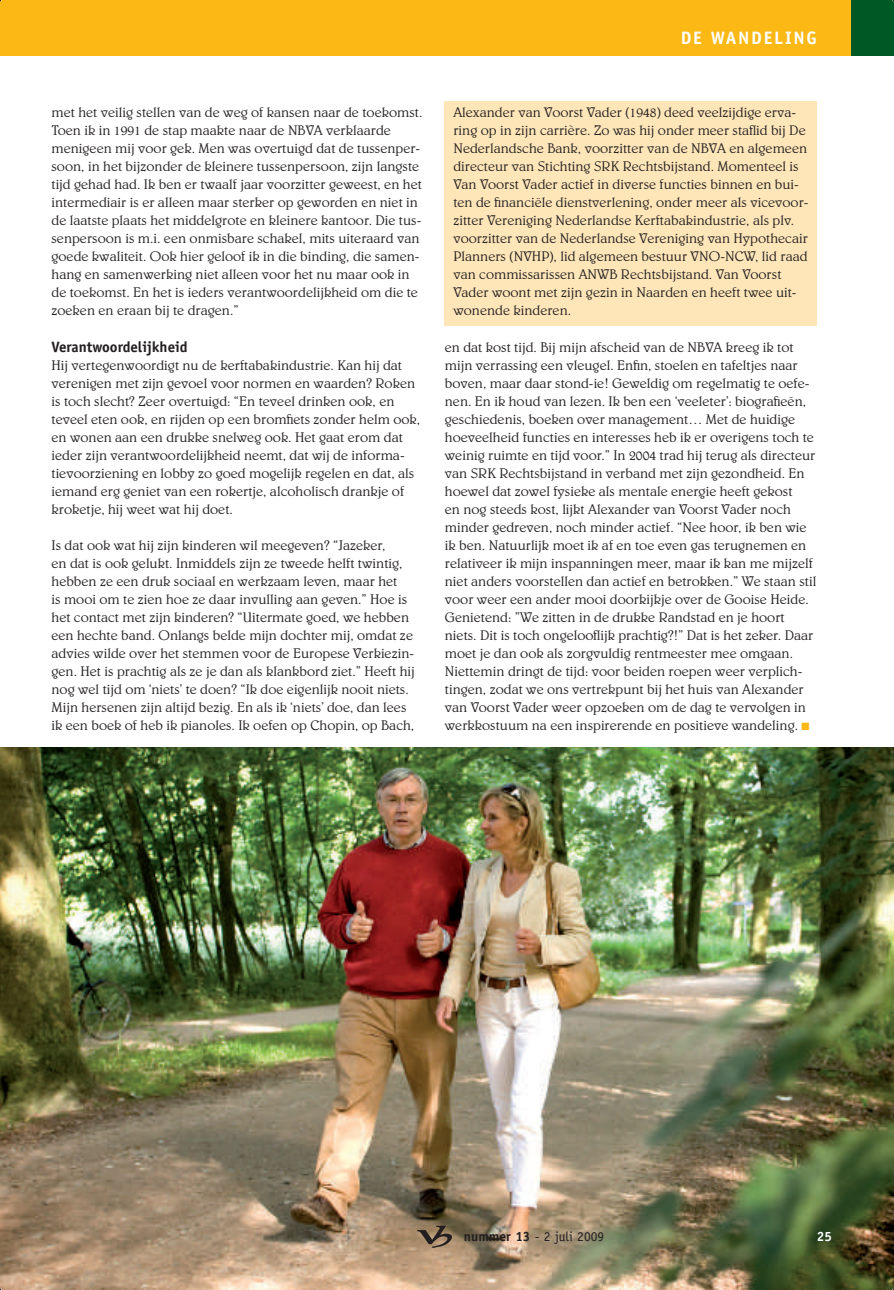
<style>
.page{position:relative;width:894px;height:1290px;background:#fff}
.page>*{position:absolute;margin:0;border:0;box-sizing:border-box;transform-origin:0 0}
.t1{font:700 18px "Officina Sans";letter-spacing:.1em;color:#fff}
.t2{font:700 15px "Officina Sans";color:#231f20}
.t3{font:300 14.1px/18px "Belwe";color:#231f20}
.t4{font:13.5px "Officina Sans";color:#231f20}
.t5{font:700 13.5px "Officina Sans";color:#fff}
.s1{color:#fcb814}
.s2{font-weight:700}
</style>
<div class="page">
<img style="left:0;top:747px;width:894px;height:542px">
<div style="left:445px;top:101px;width:372px;height:224px;background:#fee6b9"></div>
<svg style="left:417px;top:1225px;width:35px;height:22px"></svg>
<div style="left:0;top:0;width:894px;height:56px;background:#fcb814"></div>
<div style="left:851px;top:0;width:43px;height:56px;background:#005824"></div>
<svg style="left:436px;top:1288px;width:22px;height:1px"></svg>
<p class="t1" style="left:681px;top:31px;width:138px">DE WANDELING</p>
<p class="t3" style="left:51px;top:104px;width:372px">met het veilig stellen van de weg of kansen naar de toekomst.<br>Toen ik in 1991 de stap maakte naar de NBVA verklaarde menigeen mij voor gek. Men was overtuigd dat de tussenper&shy;soon, in het bijzonder de kleinere tussenpersoon, zijn langste tijd gehad had. Ik ben er twaalf jaar voorzitter geweest, en het intermediair is er alleen maar sterker op geworden en niet in de laatste plaats het middelgrote en kleinere kantoor. Die tus&shy;senpersoon is m.i. een onmisbare schakel, mits uiteraard van goede kwaliteit. Ook hier geloof ik in die binding, die samen&shy;hang en samenwerking niet alleen voor het nu maar ook in de toekomst. En het is ieders verantwoordelijkheid om die te zoeken en eraan bij te dragen.”</p>
<p class="t2" style="left:51px;top:340px;width:138px">Verantwoordelijkheid</p>
<p class="t3" style="left:51px;top:356px;width:370px">Hij vertegenwoordigt nu de kerftabakindustrie. Kan hij dat verenigen met zijn gevoel voor normen en waarden? Roken is toch slecht? Zeer overtuigd: “En teveel drinken ook, en teveel eten ook, en rijden op een bromfiets zonder helm ook, en wonen aan een drukke snelweg ook. Het gaat erom dat ieder zijn verantwoordelijkheid neemt, dat wij de informa&shy;tievoorziening en lobby zo goed mogelijk regelen en dat, als iemand erg geniet van een rokertje, alcoholisch drankje of kroketje, hij weet wat hij doet.</p>
<p class="t3" style="left:51px;top:536px;width:365px">Is dat ook wat hij zijn kinderen wil meegeven? “Jazeker,<br>en dat is ook gelukt. Inmiddels zijn ze tweede helft twintig, hebben ze een druk sociaal en werkzaam leven, maar het<br>is mooi om te zien hoe ze daar invulling aan geven.” Hoe is het contact met zijn kinderen? “Uitermate goed, we hebben een hechte band. Onlangs belde mijn dochter mij, omdat ze advies wilde over het stemmen voor de Europese Verkiezin&shy;gen. Het is prachtig als ze je dan als klankbord ziet.” Heeft hij nog wel tijd om ‘niets’ te doen? “Ik doe eigenlijk nooit niets.<br>Mijn hersenen zijn altijd bezig. En als ik ‘niets’ doe, dan lees ik een boek of heb ik pianoles. Ik oefen op Chopin, op Bach,</p>
<p class="t3" style="left:453px;top:104px;width:356px">Alexander van Voorst Vader (1948) deed veelzijdige erva&shy;ring op in zijn carrière. Zo was hij onder meer staflid bij De Nederlandsche Bank, voorzitter van de NBVA en algemeen directeur van Stichting SRK Rechtsbijstand. Momenteel is Van Voorst Vader actief in diverse functies binnen en bui&shy;ten de financiële dienstverlening, onder meer als vicevoor&shy;zitter Vereniging Nederlandse Kerftabakindustrie, als plv. voorzitter van de Nederlandse Vereniging van Hypothecair Planners (NVHP), lid algemeen bestuur VNO-NCW, lid raad van commissarissen ANWB Rechtsbijstand. Van Voorst Vader woont met zijn gezin in Naarden en heeft twee uit&shy;wonende kinderen.</p>
<p class="t3" style="left:445px;top:338px;width:373px">en dat kost tijd. Bij mijn afscheid van de NBVA kreeg ik tot mijn verrassing een vleugel. Enfin, stoelen en tafeltjes naar boven, maar daar stond-ie! Geweldig om regelmatig te oefe&shy;nen. En ik houd van lezen. Ik ben een ‘veeleter’: biografieën, geschiedenis, boeken over management… Met de huidige hoeveelheid functies en interesses heb ik er overigens toch te weinig ruimte en tijd voor.” In 2004 trad hij terug als directeur van SRK Rechtsbijstand in verband met zijn gezondheid. En hoewel dat zowel fysieke als mentale energie heeft gekost<br>en nog steeds kost, lijkt Alexander van Voorst Vader noch minder gedreven, noch minder actief. “Nee hoor, ik ben wie ik ben. Natuurlijk moet ik af en toe even gas terugnemen en relativeer ik mijn inspanningen meer, maar ik kan me mijzelf niet anders voorstellen dan actief en betrokken.” We staan stil voor weer een ander mooi doorkijkje over de Gooise Heide.<br>Genietend: ”We zitten in de drukke Randstad en je hoort niets. Dit is toch ongelooflijk prachtig?!” Dat is het zeker. Daar moet je dan ook als zorgvuldig rentmeester mee omgaan.<br>Niettemin dringt de tijd: voor beiden roepen weer verplich&shy;tingen, zodat we ons vertrekpunt bij het huis van Alexander van Voorst Vader weer opzoeken om de dag te vervolgen in werkkostuum na een inspirerende en positieve wandeling. <span class="s1">■</span></p>
<p class="t4" style="left:464px;top:1230px;width:142px"><span class="s2">nummer 13</span> - 2 juli 2009</p>
<p class="t5" style="left:817px;top:1230px;width:17px">25</p>
</div>
